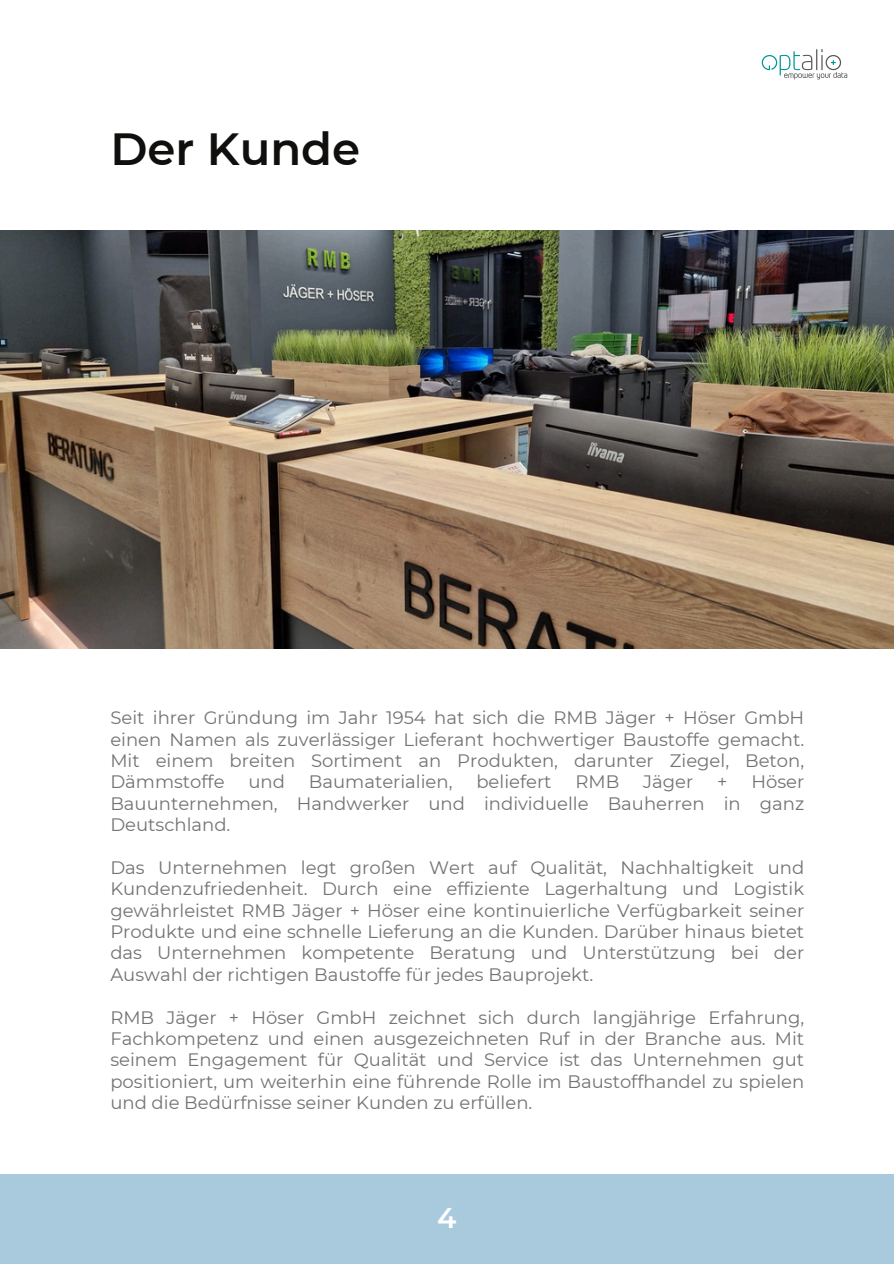
<style>
.page{position:relative;width:894px;height:1264px;background:#fff}
.page>*{position:absolute;margin:0;border:0;box-sizing:border-box;transform-origin:0 0}
.t1{font:600 45px "Montserrat";color:#100f0d}
.t2{font:600 28.5px "Montserrat";color:#fff}
.t3{font:18px/21.3px "Montserrat";color:#737373;text-align:justify}
</style>
<div class="page">
<img style="left:0;top:230px;width:893px;height:418px">
<div style="left:0;top:1174px;width:893px;height:89px;background:#a9c9dd"></div>
<svg style="left:761px;top:49px;width:86px;height:30px"></svg>
<h1 class="t1" style="left:110px;top:121px;width:251px">Der Kunde</h1>
<p class="t3" style="left:110px;top:707px;width:695px">Seit ihrer Gründung im Jahr 1954 hat sich die RMB Jäger + Höser GmbH einen Namen als zuverlässiger Lieferant hochwertiger Baustoffe gemacht.<br>Mit einem breiten Sortiment an Produkten, darunter Ziegel, Beton, Dämmstoffe</p>
<p class="t3" style="left:248px;top:771px;width:38px">und</p>
<p class="t3" style="left:309px;top:771px;width:145px">Baumaterialien,</p>
<p class="t3" style="left:476px;top:771px;width:77px">beliefert</p>
<p class="t3" style="left:575px;top:771px;width:45px">RMB</p>
<p class="t3" style="left:643px;top:771px;width:52px">Jäger</p>
<p class="t3" style="left:717px;top:771px;width:12px">+</p>
<p class="t3" style="left:110px;top:771px;width:695px;text-indent:640px">Höser Bauunternehmen, Handwerker und individuelle Bauherren in ganz Deutschland.</p>
<p class="t3" style="left:110px;top:856px;width:695px">Das Unternehmen legt großen Wert auf Qualität, Nachhaltigkeit und Kundenzufriedenheit. Durch eine effiziente Lagerhaltung und Logistik gewährleistet RMB Jäger + Höser eine kontinuierliche Verfügbarkeit seiner Produkte und eine schnelle Lieferung an die Kunden. Darüber hinaus bietet das Unternehmen kompetente Beratung und Unterstützung bei der Auswahl der richtigen Baustoffe für jedes Bauprojekt.</p>
<p class="t3" style="left:110px;top:1006px;width:695px">RMB Jäger + Höser GmbH zeichnet sich durch langjährige Erfahrung, Fachkompetenz und einen ausgezeichneten Ruf in der Branche aus. Mit seinem Engagement für Qualität und Service ist das Unternehmen gut positioniert, um weiterhin eine führende Rolle im Baustoffhandel zu spielen und die Bedürfnisse seiner Kunden zu erfüllen.</p>
<p class="t2" style="left:437px;top:1200px;width:21px">4</p>
</div>
